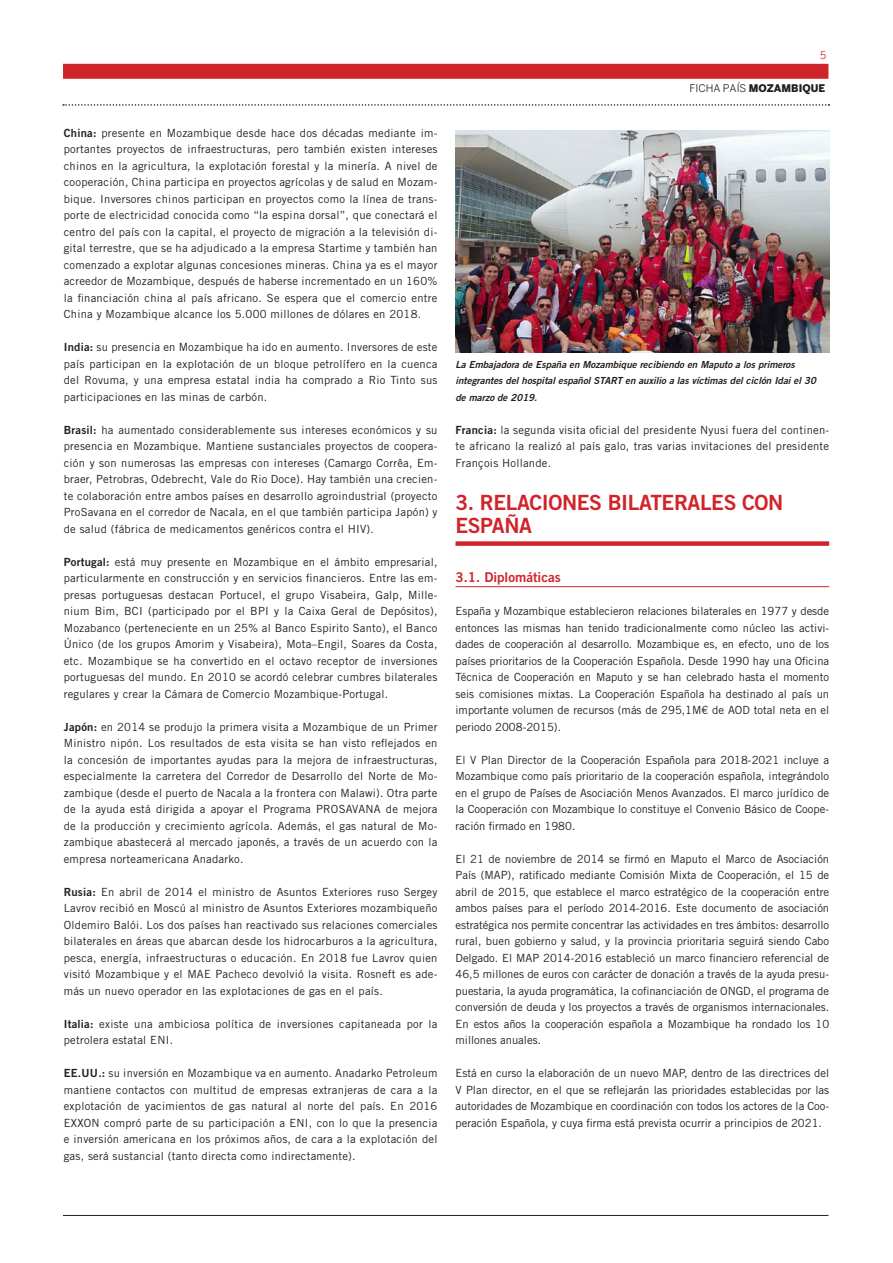
<style>
.page{position:relative;width:893px;height:1263px;background:#fff}
.page>*{position:absolute;margin:0;border:0;box-sizing:border-box;transform-origin:0 0}
.TITULO_1º_NIVEL{font:21px/22.5px "Trade Gothic LT Std Bd 2";letter-spacing:-.02em;color:#d1232a}
.TITULO_2º_NIVEL{font:13.5px "Trade Gothic LT Std Bd 2";color:#d1232a}
.TEXTO_NORMAL{font:11.25px/16.5px "Trade Gothic LT Std";letter-spacing:.02em;color:#231f20;text-align:justify}
.t1{font:900 10.5px "Benton Sans";color:#231f20}
.t2{font:10.5px "Benton Sans";color:#d1232a}
.TEXTO_PIE_DE_FOTO{font:9.75px/16.5px "Trade Gothic LT Std Bd 2 Obl";color:#231f20}
.s1{font-family:"Trade Gothic LT Std Bd 2"}
.s2{font-weight:400}
</style>
<div class="page">
<div style="left:63px;top:64px;width:765px;height:15px;background:#d1232a"></div>
<hr style="left:63px;top:1215px;width:765px;height:1px;background:#231f20">
<svg style="left:63px;top:104px;width:766px;height:2px"></svg>
<div style="left:455px;top:541px;width:374px;height:5px;background:#d1232a"></div>
<hr style="left:455px;top:586px;width:374px;height:1px;background:#d1232a">
<img style="left:455px;top:131px;width:374px;height:222px">
<p class="TEXTO_NORMAL" style="left:64px;top:124px;width:375px"><span class="s1">China:</span> presente en Mozambique desde hace dos décadas mediante im&shy;portantes proyectos de infraestructuras, pero también existen intereses chinos en la agricultura, la explotación forestal y la minería. A nivel de cooperación, China participa en proyectos agrícolas y de salud en Mozam&shy;bique. Inversores chinos participan en proyectos como la línea de trans&shy;porte de electricidad conocida como “la espina dorsal”, que conectará el centro del país con la capital, el proyecto de migración a la televisión di&shy;gital terrestre, que se ha adjudicado a la empresa Startime y también han comenzado a explotar algunas concesiones mineras. China ya es el mayor acreedor de Mozambique, después de haberse incrementado en un 160% la financiación china al país africano. Se espera que el comercio entre China y Mozambique alcance los 5.000 millones de dólares en 2018.</p>
<p class="TEXTO_NORMAL" style="left:64px;top:339px;width:375px"><span class="s1">India:</span> su presencia en Mozambique ha ido en aumento. Inversores de este país participan en la explotación de un bloque petrolífero en la cuenca del Rovuma, y una empresa estatal india ha comprado a Rio Tinto sus participaciones en las minas de carbón.</p>
<p class="TEXTO_NORMAL" style="left:64px;top:421px;width:375px"><span class="s1">Brasil:</span> ha aumentado considerablemente sus intereses económicos y su presencia en Mozambique. Mantiene sustanciales proyectos de coopera&shy;ción y son numerosas las empresas con intereses (Camargo Corrêa, Em&shy;braer, Petrobras, Odebrecht, Vale do Rio Doce). Hay también una crecien&shy;te colaboración entre ambos países en desarrollo agroindustrial (proyecto ProSavana en el corredor de Nacala, en el que también participa Japón) y de salud (fábrica de medicamentos genéricos contra el HIV).</p>
<p class="TEXTO_NORMAL" style="left:64px;top:553px;width:375px"><span class="s1">Portugal:</span> está muy presente en Mozambique en el ámbito empresarial, particularmente en construcción y en servicios financieros. Entre las em&shy;presas portuguesas destacan Portucel, el grupo Visabeira, Galp, Mille&shy;nium Bim, BCI (participado por el BPI y la Caixa Geral de Depósitos), Mozabanco (perteneciente en un 25% al Banco Espirito Santo), el Banco Único (de los grupos Amorim y Visabeira), Mota–Engil, Soares da Costa, etc. Mozambique se ha convertido en el octavo receptor de inversiones portuguesas del mundo. En 2010 se acordó celebrar cumbres bilaterales regulares y crear la Cámara de Comercio Mozambique-Portugal.</p>
<p class="TEXTO_NORMAL" style="left:64px;top:718px;width:375px"><span class="s1">Japón:</span> en 2014 se produjo la primera visita a Mozambique de un Primer Ministro nipón. Los resultados de esta visita se han visto reflejados en la concesión de importantes ayudas para la mejora de infraestructuras, especialmente la carretera del Corredor de Desarrollo del Norte de Mo&shy;zambique (desde el puerto de Nacala a la frontera con Malawi). Otra parte de la ayuda está dirigida a apoyar el Programa PROSAVANA de mejora de la producción y crecimiento agrícola. Además, el gas natural de Mo&shy;zambique abastecerá al mercado japonés, a través de un acuerdo con la empresa norteamericana Anadarko.</p>
<p class="TEXTO_NORMAL" style="left:64px;top:883px;width:375px"><span class="s1">Rusia:</span> En abril de 2014 el ministro de Asuntos Exteriores ruso Sergey Lavrov recibió en Moscú al ministro de Asuntos Exteriores mozambiqueño Oldemiro Balói. Los dos países han reactivado sus relaciones comerciales bilaterales en áreas que abarcan desde los hidrocarburos a la agricultura, pesca, energía, infraestructuras o educación. En 2018 fue Lavrov quien visitó Mozambique y el MAE Pacheco devolvió la visita. Rosneft es ade&shy;más un nuevo operador en las explotaciones de gas en el país.</p>
<p class="TEXTO_NORMAL" style="left:64px;top:1015px;width:375px"><span class="s1">Italia:</span> existe una ambiciosa política de inversiones capitaneada por la petrolera estatal ENI.</p>
<p class="TEXTO_NORMAL" style="left:64px;top:1065px;width:375px"><span class="s1">EE.UU.:</span> su inversión en Mozambique va en aumento. Anadarko Petroleum mantiene contactos con multitud de empresas extranjeras de cara a la explotación de yacimientos de gas natural al norte del país. En 2016<br>EXXON compró parte de su participación a ENI, con lo que la presencia e inversión americana en los próximos años, de cara a la explotación del gas, será sustancial (tanto directa como indirectamente).</p>
<p class="t2" style="left:820px;top:49px;width:8px">5</p>
<p class="t1" style="left:689px;top:82px;width:137px"><span class="s2">FICHA PAÍS</span> MOZAMBIQUE</p>
<p class="TEXTO_PIE_DE_FOTO" style="left:455px;top:356px;width:362px">La Embajadora de España en Mozambique recibiendo en Maputo a los primeros integrantes del hospital español START en auxilio a las víctimas del ciclón Idai el 30 de marzo de 2019.</p>
<p class="TEXTO_NORMAL" style="left:455px;top:421px;width:375px"><span class="s1">Francia:</span> la segunda visita oficial del presidente Nyusi fuera del continen&shy;te africano la realizó al país galo, tras varias invitaciones del presidente François Hollande.</p>
<p class="TITULO_1º_NIVEL" style="left:455px;top:491px;width:329px">3. RELACIONES BILATERALES CON<br>ESPAÑA</p>
<p class="TITULO_2º_NIVEL" style="left:455px;top:569px;width:107px">3.1. Diplomáticas</p>
<p class="TEXTO_NORMAL" style="left:455px;top:603px;width:375px">España y Mozambique establecieron relaciones bilaterales en 1977 y desde entonces las mismas han tenido tradicionalmente como núcleo las activi&shy;dades de cooperación al desarrollo. Mozambique es, en efecto, uno de los países prioritarios de la Cooperación Española. Desde 1990 hay una Oficina Técnica de Cooperación en Maputo y se han celebrado hasta el momento seis comisiones mixtas. La Cooperación Española ha destinado al país un importante volumen de recursos (más de 295,1M€ de AOD total neta en el periodo 2008-2015).</p>
<p class="TEXTO_NORMAL" style="left:455px;top:751px;width:375px">El V Plan Director de la Cooperación Española para 2018-2021 incluye a Mozambique como país prioritario de la cooperación española, integrándolo en el grupo de Países de Asociación Menos Avanzados. El marco jurídico de la Cooperación con Mozambique lo constituye el Convenio Básico de Coope&shy;ración firmado en 1980.</p>
<p class="TEXTO_NORMAL" style="left:455px;top:850px;width:375px">El 21 de noviembre de 2014 se firmó en Maputo el Marco de Asociación País (MAP), ratificado mediante Comisión Mixta de Cooperación, el 15 de abril de 2015, que establece el marco estratégico de la cooperación entre ambos países para el período 2014-2016. Este documento de asociación estratégica nos permite concentrar las actividades en tres ámbitos: desarrollo rural, buen gobierno y salud, y la provincia prioritaria seguirá siendo Cabo Delgado. El MAP 2014-2016 estableció un marco financiero referencial de 46,5 millones de euros con carácter de donación a través de la ayuda presu&shy;puestaria, la ayuda programática, la cofinanciación de ONGD, el programa de conversión de deuda y los proyectos a través de organismos internacionales.<br>En estos años la cooperación española a Mozambique ha rondado los 10 millones anuales.</p>
<p class="TEXTO_NORMAL" style="left:455px;top:1065px;width:375px">Está en curso la elaboración de un nuevo MAP, dentro de las directrices del V Plan director, en el que se reflejarán las prioridades establecidas por las autoridades de Mozambique en coordinación con todos los actores de la Coo&shy;peración Española, y cuya firma está prevista ocurrir a principios de 2021.</p>
</div>
